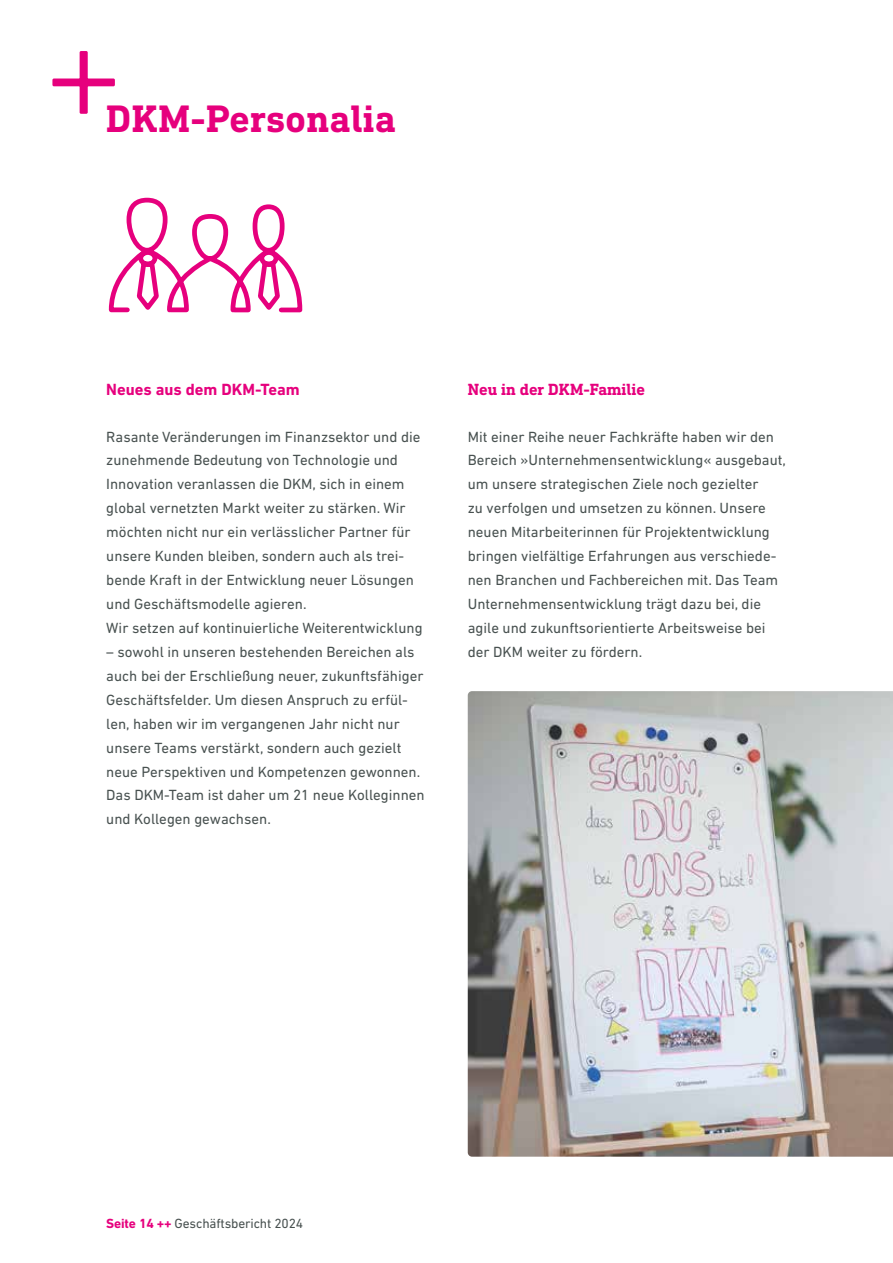
<style>
.page{position:relative;width:893px;height:1263px;background:#fff}
.page>*{position:absolute;margin:0;border:0;box-sizing:border-box;transform-origin:0 0}
.t1{font:700 39px "DIN Next Slab Pro";letter-spacing:.01em;color:#e6007d}
.t2{font:700 16.5px "DIN Next LT Pro";color:#e6007d}
.t3{font:700 16.5px "DIN Next Slab Pro";color:#e6007d}
.t4{font:15px/24px "DIN Next LT Pro";color:#485150}
.t5{font:13.5px "DIN Next LT Pro";letter-spacing:-.01em;color:#485150}
.s1{font-weight:700;color:#e6007d}
</style>
<div class="page">
<svg style="left:52px;top:51px;width:63px;height:63px"></svg>
<svg style="left:109px;top:198px;width:193px;height:114px"></svg>
<img style="left:468px;top:691px;width:425px;height:466px">
<h1 class="t1" style="left:106px;top:96px;width:291px">DKM-Personalia</h1>
<p class="t2" style="left:106px;top:380px;width:195px">Neues aus dem DKM-Team</p>
<p class="t4" style="left:106px;top:424px;width:318px">Rasante Veränderungen im Finanzsektor und die zunehmende Bedeutung von Technologie und Innovation veranlassen die DKM, sich in einem global vernetzten Markt weiter zu stärken. Wir möchten nicht nur ein verlässlicher Partner für unsere Kunden bleiben, sondern auch als trei&shy;bende Kraft in der Entwicklung neuer Lösungen und Geschäftsmodelle agieren.<br>Wir setzen auf kontinuierliche Weiterentwicklung</p>
<p class="t4" style="left:106px;top:640px;width:320px">– sowohl in unseren bestehenden Bereichen als auch bei der Erschließung neuer, zukunftsfähiger Geschäftsfelder. Um diesen Anspruch zu erfül&shy;len, haben wir im vergangenen Jahr nicht nur unsere Teams verstärkt, sondern auch gezielt neue Perspektiven und Kompetenzen gewonnen.<br>Das DKM-Team ist daher um 21 neue Kolleginnen und Kollegen gewachsen.</p>
<p class="t3" style="left:468px;top:380px;width:179px">Neu in der DKM-Familie</p>
<p class="t4" style="left:468px;top:424px;width:320px">Mit einer Reihe neuer Fachkräfte haben wir den Bereich »Unternehmensentwicklung« ausgebaut, um unsere strategischen Ziele noch gezielter<br>zu verfolgen und umsetzen zu können. Unsere neuen Mitarbeiterinnen für Projektentwicklung bringen vielfältige Erfahrungen aus verschiede&shy;nen Branchen und Fachbereichen mit. Das Team Unternehmensentwicklung trägt dazu bei, die agile und zukunftsorientierte Arbeitsweise bei der DKM weiter zu fördern.</p>
<p class="t5" style="left:106px;top:1216px;width:198px"><span class="s1">Seite 14 ++</span> Geschäftsbericht 2024</p>
</div>
